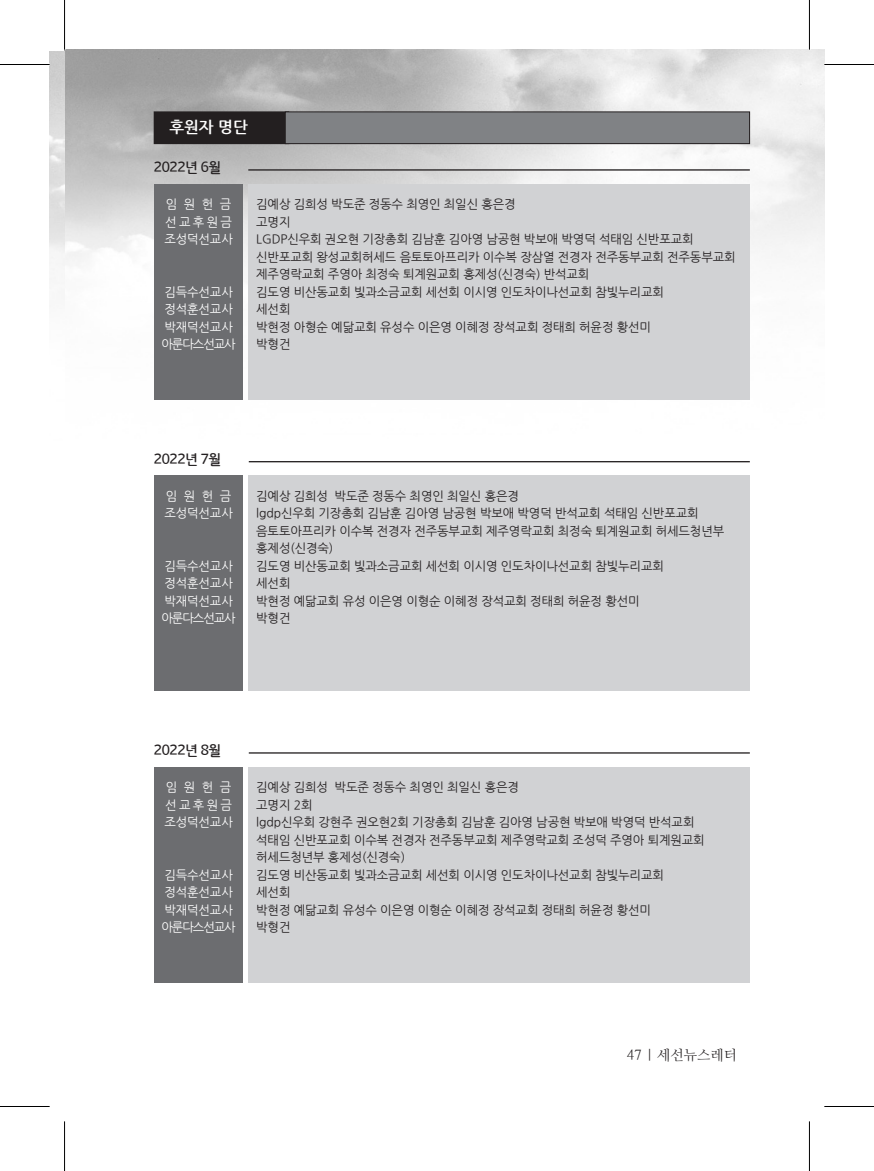
<style>
.page{position:relative;width:874px;height:1171px;background:#fff}
.page>*{position:absolute;margin:0;border:0;box-sizing:border-box;transform-origin:0 0}
.t1{font:700 15.75px "Nanum Gothic";color:#fff}
.t2{font:14px "Moebius Korea";letter-spacing:-.03em;color:#231f20}
.t3{font:14px "Nanum Myeongjo";color:#231f20}
.t4{font:12.25px/17.5px "Nanum Gothic";letter-spacing:-.01em;color:#231f20}
.t5{font:12.25px/17.5px "Nanum Gothic";letter-spacing:-.01em;color:#fff}
</style>
<div class="page">
<img style="left:64px;top:50px;width:759px;height:477px">
<div style="left:154px;top:184px;width:89px;height:215px;background:#6c6d70"></div>
<div style="left:154px;top:475px;width:89px;height:216px;background:#6c6d70"></div>
<div style="left:154px;top:767px;width:89px;height:215px;background:#6c6d70"></div>
<div style="left:248px;top:184px;width:501px;height:215px;background:#d1d2d4"></div>
<div style="left:248px;top:475px;width:501px;height:216px;background:#d1d2d4"></div>
<div style="left:248px;top:767px;width:501px;height:215px;background:#d1d2d4"></div>
<div style="left:154px;top:112px;width:134px;height:32px;background:#231f20"></div>
<div style="left:285px;top:112px;width:464px;height:32px;background:#808285"></div>
<div style="left:285px;top:112px;width:464px;height:32px;border:1px solid #231f20"></div>
<hr style="left:248px;top:169px;width:501px;height:2px;background:#231f20">
<hr style="left:249px;top:461px;width:500px;height:1px;background:#231f20">
<hr style="left:249px;top:752px;width:500px;height:1px;background:#231f20">
<hr style="left:0;top:64px;width:50px;height:1px;background:#000">
<hr style="left:823px;top:64px;width:50px;height:1px;background:#000">
<hr style="left:0;top:1106px;width:50px;height:1px;background:#000">
<hr style="left:823px;top:1106px;width:50px;height:1px;background:#000">
<hr style="left:64px;top:0;width:1px;height:50px;background:#000">
<hr style="left:64px;top:1121px;width:1px;height:50px;background:#000">
<hr style="left:808px;top:0;width:1px;height:50px;background:#000">
<hr style="left:808px;top:1121px;width:1px;height:50px;background:#000">
<p class="t1" style="left:169px;top:120px;width:80px">후원자 명단</p>
<p class="t2" style="left:154px;top:160px;width:69px">2022년 6월</p>
<p class="t5" style="left:164px;top:196px;width:70px">임 원 헌 금 선교후원금 조성덕선교사</p>
<p class="t5" style="left:161px;top:283px;width:76px">김득수선교사 정석훈선교사 박재덕선교사 아룬다스선교사</p>
<p class="t4" style="left:256px;top:196px;width:480px">김예상 김희성 박도준 정동수 최영인 최일신 홍은경<br>고명지<br>LGDP신우회 권오현 기장총회 김남훈 김아영 남공현 박보애 박영덕 석태임 신반포교회 신반포교회 왕성교회허세드 음토토아프리카 이수복 장삼열 전경자 전주동부교회 전주동부교회 제주영락교회 주영아 최정숙 퇴계원교회 홍제성(신경숙) 반석교회<br>김도영 비산동교회 빛과소금교회 세선회 이시영 인도차이나선교회 참빛누리교회<br>세선회<br>박현정 아형순 예닮교회 유성수 이은영 이혜정 장석교회 정태희 허윤정 황선미<br>박형건</p>
<p class="t2" style="left:154px;top:452px;width:69px">2022년 7월</p>
<p class="t5" style="left:164px;top:487px;width:70px">임 원 헌 금 조성덕선교사</p>
<p class="t5" style="left:161px;top:557px;width:76px">김득수선교사 정석훈선교사 박재덕선교사 아룬다스선교사</p>
<p class="t4" style="left:256px;top:487px;width:469px">김예상 김희성 박도준 정동수 최영인 최일신 홍은경<br>lgdp신우회 기장총회 김남훈 김아영 남공현 박보애 박영덕 반석교회 석태임 신반포교회 음토토아프리카 이수복 전경자 전주동부교회 제주영락교회 최정숙 퇴계원교회 허세드청년부 홍제성(신경숙)<br>김도영 비산동교회 빛과소금교회 세선회 이시영 인도차이나선교회 참빛누리교회<br>세선회<br>박현정 예닮교회 유성 이은영 이형순 이혜정 장석교회 정태희 허윤정 황선미<br>박형건</p>
<p class="t2" style="left:154px;top:743px;width:69px">2022년 8월</p>
<p class="t5" style="left:164px;top:778px;width:70px">임 원 헌 금 선교후원금 조성덕선교사</p>
<p class="t5" style="left:161px;top:866px;width:76px">김득수선교사 정석훈선교사 박재덕선교사 아룬다스선교사</p>
<p class="t4" style="left:256px;top:779px;width:450px">김예상 김희성 박도준 정동수 최영인 최일신 홍은경<br>고명지 2회<br>lgdp신우회 강현주 권오현2회 기장총회 김남훈 김아영 남공현 박보애 박영덕 반석교회 석태임 신반포교회 이수복 전경자 전주동부교회 제주영락교회 조성덕 주영아 퇴계원교회 허세드청년부 홍제성(신경숙)<br>김도영 비산동교회 빛과소금교회 세선회 이시영 인도차이나선교회 참빛누리교회<br>세선회<br>박현정 예닮교회 유성수 이은영 이형순 이혜정 장석교회 정태희 허윤정 황선미<br>박형건</p>
<p class="t3" style="left:626px;top:1046px;width:112px">47 | 세선뉴스레터</p>
</div>
